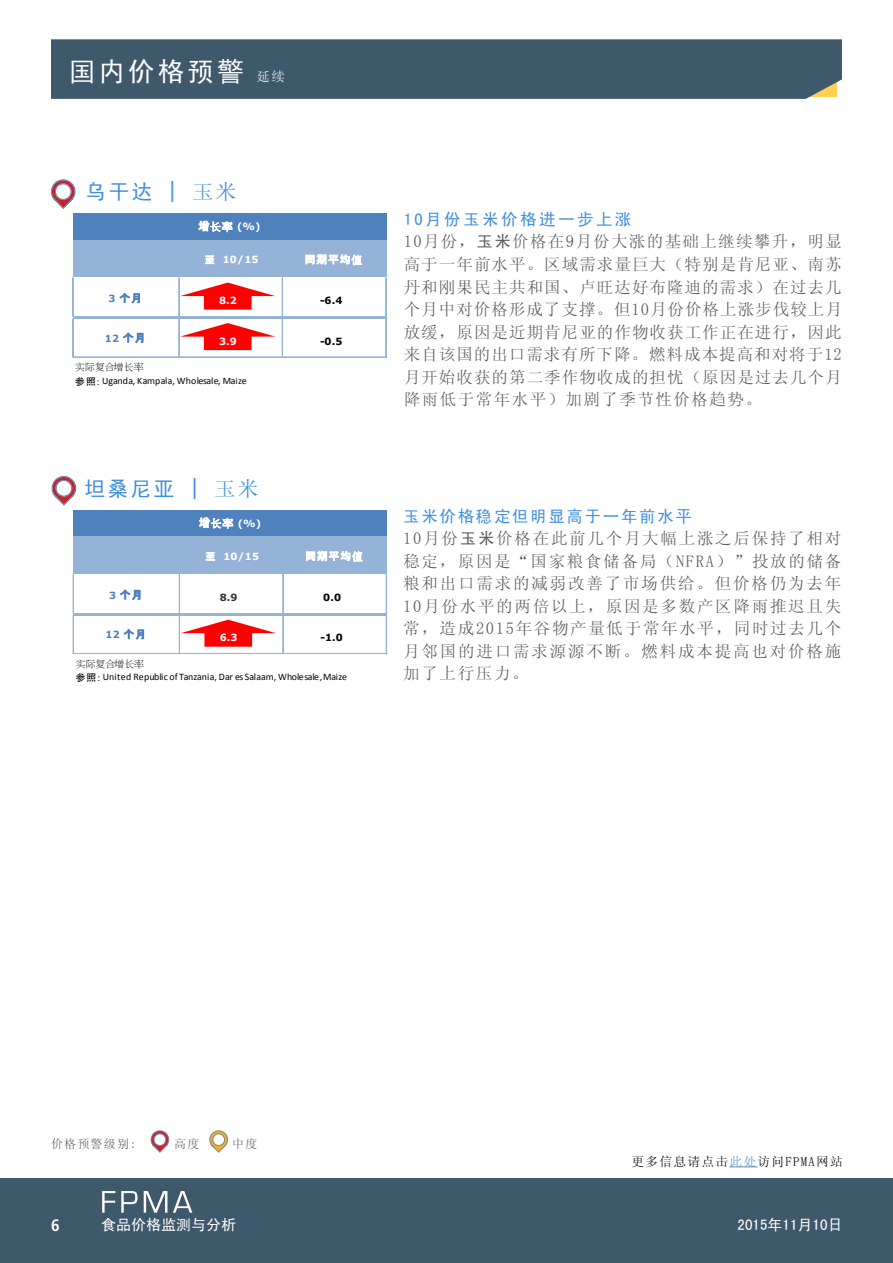
<style>
.page{position:relative;width:893px;height:1263px;background:#fff}
.page>*{position:absolute;margin:0;border:0;box-sizing:border-box;transform-origin:0 0}
.t1{font:27px "Sim Hei";letter-spacing:.1em;color:#fff}
.t2{font:21px "Sim Hei";letter-spacing:.1em;color:#3e8ede}
.t3{font:16.5px/22.5px "Sim Sun";letter-spacing:.095em;color:#58595b;text-align:justify}
.t4{font:16.5px "Sim Hei";letter-spacing:.1em;color:#3e8ede}
.t5{font:16.5px "Sim Hei";letter-spacing:.15em;color:#3e8ede}
.t6{font:700 condensed 16.5px "Frutiger LT Std";color:#fff}
.t7{font:15px "Sim Hei";color:#fff}
.t8{font:12.75px "Sim Sun";letter-spacing:.1em;color:#000}
.t9{font:12px "Sim Sun";letter-spacing:.1em;color:#58595b}
.t10{font:10.8px "MS Gothic";color:#4f81bd}
.t11{font:9.9px "Calibri";letter-spacing:-.005em;color:#000}
.t12{font:700 9.9px "Verdana";letter-spacing:.015em;color:#fff}
.t13{font:700 9.9px "Verdana";color:#000}
.t14{font:9.9px "Ming Li U";color:#000}
.t15{font:700 9.9px "Verdana";color:#4f81bd}
.t16{font:700 9.9px "Verdana";color:#333}
.s1{font-family:"Sim Sun";font-size:13.5px}
.s2{font-family:"Sim Sun"}
.s3{font-family:"MS Gothic";font-weight:400;font-size:10.8px}
.s4{font-family:"Ming Li U";font-weight:400;font-size:10.8px}
.s5{font-family:"MS Gothic"}
.s6{font-family:"Verdana";font-weight:700;font-size:9.9px}
.s7{font-family:"Sim Hei"}
.s8{color:#5090c5}
</style>
<div class="page">
<div style="left:0;top:1178px;width:893px;height:85px;background:#3e596c"></div>
<div style="left:51px;top:39px;width:791px;height:60px;background:#3e596c"></div>
<svg style="left:102px;top:1191px;width:13px;height:22px"></svg>
<svg style="left:121px;top:1191px;width:17px;height:22px"></svg>
<svg style="left:144px;top:1191px;width:23px;height:22px"></svg>
<svg style="left:173px;top:1191px;width:19px;height:22px"></svg>
<svg style="left:151px;top:1130px;width:18px;height:22px"></svg>
<svg style="left:210px;top:1130px;width:18px;height:22px"></svg>
<svg style="left:729px;top:1166px;width:29px;height:1px"></svg>
<div style="left:73px;top:510px;width:314px;height:27px;background:#4f81bd"></div>
<div style="left:73px;top:536px;width:314px;height:39px;background:#95b3d7"></div>
<div style="left:73px;top:574px;width:314px;height:41px;background:#fff"></div>
<svg style="left:306px;top:550px;width:57px;height:12px"></svg>
<svg style="left:120px;top:590px;width:20px;height:10px"></svg>
<svg style="left:124px;top:629px;width:20px;height:10px"></svg>
<svg style="left:199px;top:517px;width:34px;height:12px"></svg>
<hr style="left:73px;top:574px;width:1px;height:39px;background:#95b3d7">
<hr style="left:73px;top:616px;width:1px;height:37px;background:#95b3d7">
<hr style="left:179px;top:574px;width:1px;height:39px;background:#95b3d7">
<hr style="left:282px;top:574px;width:1px;height:39px;background:#95b3d7">
<hr style="left:283px;top:574px;width:1px;height:39px;background:#95b3d7">
<hr style="left:386px;top:574px;width:1px;height:39px;background:#95b3d7">
<hr style="left:179px;top:616px;width:1px;height:37px;background:#95b3d7">
<hr style="left:282px;top:616px;width:1px;height:37px;background:#95b3d7">
<hr style="left:283px;top:616px;width:1px;height:37px;background:#95b3d7">
<hr style="left:386px;top:616px;width:1px;height:38px;background:#95b3d7">
<hr style="left:73px;top:613px;width:314px;height:3px;background:#95b3d7">
<hr style="left:73px;top:653px;width:314px;height:1px;background:#95b3d7">
<svg style="left:181px;top:620px;width:95px;height:27px"></svg>
<svg style="left:206px;top:552px;width:9px;height:8px"></svg>
<svg style="left:52px;top:476px;width:24px;height:30px"></svg>
<svg style="left:51px;top:179px;width:24px;height:30px"></svg>
<div style="left:73px;top:214px;width:313px;height:27px;background:#4f81bd"></div>
<div style="left:73px;top:240px;width:313px;height:39px;background:#95b3d7"></div>
<div style="left:73px;top:278px;width:313px;height:40px;background:#fff"></div>
<svg style="left:306px;top:254px;width:56px;height:11px"></svg>
<svg style="left:120px;top:293px;width:20px;height:10px"></svg>
<svg style="left:123px;top:333px;width:20px;height:10px"></svg>
<svg style="left:198px;top:221px;width:35px;height:11px"></svg>
<hr style="left:72px;top:278px;width:1px;height:38px;background:#95b3d7">
<hr style="left:73px;top:278px;width:1px;height:38px;background:#95b3d7">
<hr style="left:72px;top:319px;width:1px;height:38px;background:#95b3d7">
<hr style="left:73px;top:319px;width:1px;height:38px;background:#95b3d7">
<hr style="left:178px;top:278px;width:1px;height:38px;background:#95b3d7">
<hr style="left:179px;top:278px;width:1px;height:38px;background:#95b3d7">
<hr style="left:282px;top:278px;width:1px;height:38px;background:#95b3d7">
<hr style="left:385px;top:278px;width:1px;height:38px;background:#95b3d7">
<hr style="left:386px;top:278px;width:1px;height:38px;background:#95b3d7">
<hr style="left:178px;top:319px;width:1px;height:38px;background:#95b3d7">
<hr style="left:179px;top:319px;width:1px;height:38px;background:#95b3d7">
<hr style="left:282px;top:319px;width:1px;height:38px;background:#95b3d7">
<hr style="left:385px;top:319px;width:1px;height:39px;background:#95b3d7">
<hr style="left:386px;top:319px;width:1px;height:39px;background:#95b3d7">
<hr style="left:73px;top:316px;width:313px;height:3px;background:#95b3d7">
<hr style="left:73px;top:357px;width:313px;height:1px;background:#95b3d7">
<svg style="left:180px;top:323px;width:95px;height:27px"></svg>
<svg style="left:180px;top:283px;width:95px;height:27px"></svg>
<svg style="left:205px;top:256px;width:9px;height:8px"></svg>
<h1 class="t1" style="left:68px;top:58px;width:218px">国内价格预警 <span class="s1">延续</span></h1>
<p class="t2" style="left:85px;top:181px;width:153px">乌干达 | <span class="s2">玉米</span></p>
<p class="t12" style="left:198px;top:220px;width:64px"><span class="s3">增</span><span class="s4">长率</span> (%)</p>
<p class="t12" style="left:223px;top:253px;width:37px">10/15</p>
<p class="t15" style="left:105px;top:331px;width:42px">12 <span class="s3">个月</span></p>
<p class="t12" style="left:219px;top:294px;width:19px">8.2</p>
<p class="t12" style="left:219px;top:334px;width:19px">3.9</p>
<p class="t14" style="left:75px;top:362px;width:70px">实际复合增长率</p>
<p class="t11" style="left:75px;top:374px;width:173px"><span class="s5">参照</span>: Uganda, Kampala, Wholesale, Maize</p>
<p class="t2" style="left:84px;top:478px;width:176px">坦桑尼亚 | <span class="s2">玉米</span></p>
<p class="t12" style="left:199px;top:516px;width:64px"><span class="s3">增</span><span class="s4">长率</span> (%)</p>
<p class="t10" style="left:109px;top:589px;width:35px"><span class="s6">3</span> 个月</p>
<p class="t15" style="left:105px;top:628px;width:42px">12 <span class="s3">个月</span></p>
<p class="t12" style="left:223px;top:550px;width:37px">10/15</p>
<p class="t16" style="left:220px;top:591px;width:19px">8.9</p>
<p class="t12" style="left:220px;top:631px;width:19px">6.3</p>
<p class="t13" style="left:320px;top:294px;width:24px">-6.4</p>
<p class="t13" style="left:320px;top:334px;width:24px">-0.5</p>
<p class="t13" style="left:323px;top:591px;width:19px">0.0</p>
<p class="t13" style="left:321px;top:631px;width:24px">-1.0</p>
<p class="t14" style="left:76px;top:659px;width:70px">实际复合增长率</p>
<p class="t11" style="left:76px;top:671px;width:273px"><span class="s5">参照</span>: United Republicof Tanzania, Dar es Salaam, Wholesale,Maize</p>
<p class="t5" style="left:404px;top:211px;width:229px">10月份玉米价格进一步上涨</p>
<p class="t3" style="left:404px;top:230px;width:440px">10月份，<span class="s7">玉米</span>价格在9月份大涨的基础上继续攀升，明显高于一年前水平。区域需求量巨大（特别是肯尼亚、南苏丹和刚果民主共和国、卢旺达好布隆迪的需求）在过去几个月中对价格形成了支撑。但10月份价格上涨步伐较上月放缓，原因是近期肯尼亚的作物收获工作正在进行，因此来自该国的出口需求有所下降。燃料成本提高和对将于12月开始收获的第二季作物收成的担忧（原因是过去几个月降雨低于常年水平）加剧了季节性价格趋势。</p>
<p class="t4" style="left:403px;top:508px;width:290px">玉米价格稳定但明显高于一年前水平</p>
<p class="t3" style="left:403px;top:527px;width:440px">10月份<span class="s7">玉米</span>价格在此前几个月大幅上涨之后保持了相对稳定，原因是“国家粮食储备局（NFRA）”投放的储备粮和出口需求的减弱改善了市场供给。但价格仍为去年10月份水平的两倍以上，原因是多数产区降雨推迟且失常，造成2015年谷物产量低于常年水平，同时过去几个月邻国的进口需求源源不断。燃料成本提高也对价格施加了上行压力。</p>
<p class="t9" style="left:51px;top:1138px;width:87px">价格预警级别:</p>
<p class="t9" style="left:174px;top:1138px;width:27px">高度</p>
<p class="t9" style="left:232px;top:1138px;width:27px">中度</p>
<p class="t8" style="left:631px;top:1155px;width:213px">更多信息请点击<span class="s8">此处</span>访问FPMA网站</p>
<p class="t6" style="left:51px;top:1215px;width:10px">6</p>
<p class="t7" style="left:101px;top:1217px;width:136px">食品价格监测与分析</p>
<p class="t7" style="left:737px;top:1217px;width:106px">2015年11月10日</p>
</div>
